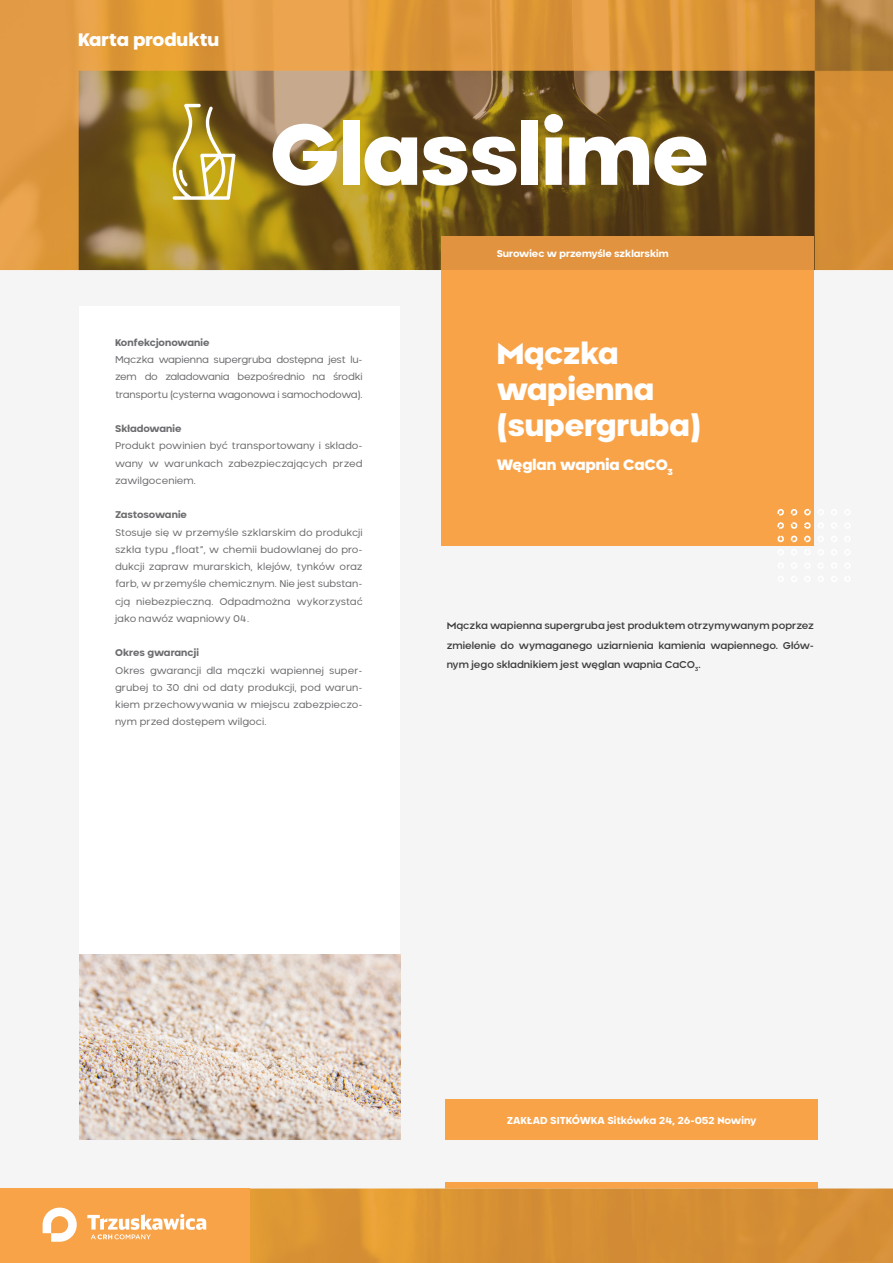
<style>
.page{position:relative;width:893px;height:1263px;background:#fff}
.page>*{position:absolute;margin:0;border:0;box-sizing:border-box;transform-origin:0 0}
.t1{font:900 86.25px "Neometric";color:#fff}
.t2{font:900 30px "Neometric";color:#fff}
.t3{font:900 18px "Neometric";color:#fff}
.t4{font:900 15px "Neometric";color:#fff}
.t5{font:800 10.05px "Neometric";letter-spacing:-.005em;color:#fff}
.t6{font:500 9.9px/19.2px "Neometric";color:#3e3e3f;text-align:justify}
.t7{font:9.75px/17.2px "Neometric";letter-spacing:-.005em;color:#6c6d70;text-align:justify}
.t8{font:800 9.75px "Neometric";letter-spacing:.005em;color:#6c6d70}
.t9{font:800 9.75px "Neometric";color:#fff}
</style>
<div class="page">
<img style="left:0;top:0;width:893px;height:1263px">
<div style="left:442px;top:236px;width:372px;height:34px;background:#e29340"></div>
<div style="left:79px;top:306px;width:321px;height:648px;background:#fff"></div>
<div style="left:0;top:1188px;width:249px;height:75px;background:#f9a349"></div>
<div style="left:445px;top:1099px;width:373px;height:41px;background:#f9a349"></div>
<div style="left:442px;top:270px;width:372px;height:276px;background:#f9a349"></div>
<svg style="left:777px;top:509px;width:7px;height:6px"></svg>
<svg style="left:791px;top:509px;width:6px;height:6px"></svg>
<svg style="left:804px;top:509px;width:7px;height:6px"></svg>
<svg style="left:817px;top:509px;width:7px;height:6px"></svg>
<svg style="left:831px;top:509px;width:6px;height:6px"></svg>
<svg style="left:844px;top:509px;width:7px;height:6px"></svg>
<svg style="left:777px;top:522px;width:7px;height:7px"></svg>
<svg style="left:791px;top:522px;width:6px;height:7px"></svg>
<svg style="left:804px;top:522px;width:7px;height:7px"></svg>
<svg style="left:817px;top:522px;width:7px;height:7px"></svg>
<svg style="left:831px;top:522px;width:6px;height:7px"></svg>
<svg style="left:844px;top:522px;width:7px;height:7px"></svg>
<svg style="left:777px;top:535px;width:7px;height:7px"></svg>
<svg style="left:791px;top:536px;width:6px;height:6px"></svg>
<svg style="left:804px;top:536px;width:7px;height:6px"></svg>
<svg style="left:817px;top:536px;width:7px;height:6px"></svg>
<svg style="left:831px;top:536px;width:6px;height:6px"></svg>
<svg style="left:844px;top:535px;width:7px;height:7px"></svg>
<svg style="left:777px;top:549px;width:7px;height:6px"></svg>
<svg style="left:791px;top:549px;width:6px;height:6px"></svg>
<svg style="left:804px;top:549px;width:7px;height:7px"></svg>
<svg style="left:817px;top:549px;width:7px;height:6px"></svg>
<svg style="left:831px;top:549px;width:6px;height:6px"></svg>
<svg style="left:844px;top:549px;width:7px;height:6px"></svg>
<svg style="left:777px;top:562px;width:7px;height:7px"></svg>
<svg style="left:791px;top:562px;width:6px;height:7px"></svg>
<svg style="left:804px;top:562px;width:7px;height:7px"></svg>
<svg style="left:817px;top:562px;width:7px;height:7px"></svg>
<svg style="left:830px;top:562px;width:8px;height:7px"></svg>
<svg style="left:844px;top:562px;width:7px;height:7px"></svg>
<svg style="left:777px;top:576px;width:7px;height:6px"></svg>
<svg style="left:791px;top:576px;width:6px;height:6px"></svg>
<svg style="left:804px;top:576px;width:7px;height:6px"></svg>
<svg style="left:817px;top:576px;width:7px;height:6px"></svg>
<svg style="left:831px;top:576px;width:6px;height:6px"></svg>
<svg style="left:844px;top:575px;width:7px;height:7px"></svg>
<svg style="left:167px;top:104px;width:68px;height:96px"></svg>
<svg style="left:87px;top:1214px;width:119px;height:25px"></svg>
<svg style="left:43px;top:1207px;width:34px;height:35px"></svg>
<img style="left:79px;top:954px;width:321px;height:186px">
<p class="t3" style="left:78px;top:27px;width:143px">Karta produktu</p>
<p class="t1" style="left:270px;top:94px;width:440px">Glasslime</p>
<p class="t9" style="left:497px;top:247px;width:173px">Surowiec w przemyśle szklarskim</p>
<p class="t8" style="left:115px;top:336px;width:96px">Konfekcjonowanie</p>
<p class="t7" style="left:115px;top:351px;width:249px">Mączka wapienna supergruba dostępna jest lu&shy;zem do załadowania bezpośrednio na środki transportu (cysterna wagonowa i samochodowa).</p>
<p class="t8" style="left:115px;top:422px;width:68px">Składowanie</p>
<p class="t7" style="left:115px;top:437px;width:249px">Produkt powinien być transportowany i składo&shy;wany w warunkach zabezpieczających przed zawilgoceniem.</p>
<p class="t8" style="left:115px;top:508px;width:73px">Zastosowanie</p>
<p class="t7" style="left:115px;top:523px;width:249px">Stosuje się w przemyśle szklarskim do produkcji szkła typu „float”, w chemii budowlanej do pro&shy;dukcji zapraw murarskich, klejów, tynków oraz farb, w przemyśle chemicznym. Nie jest substan&shy;cją niebezpieczną. Odpadmożna wykorzystać jako nawóz wapniowy 04.</p>
<p class="t8" style="left:115px;top:646px;width:85px">Okres gwarancji</p>
<p class="t7" style="left:115px;top:661px;width:249px">Okres gwarancji dla mączki wapiennej super&shy;grubej to 30 dni od daty produkcji, pod warun&shy;kiem przechowywania w miejscu zabezpieczo&shy;nym przed dostępem wilgoci.</p>
<p class="t2" style="left:497px;top:332px;width:123px">Mączka</p>
<p class="t2" style="left:497px;top:368px;width:159px">wapienna</p>
<p class="t2" style="left:497px;top:404px;width:206px">(supergruba)</p>
<p class="t4" style="left:497px;top:455px;width:178px">Węglan wapnia CaCO<sub>3</sub></p>
<p class="t6" style="left:447px;top:616px;width:369px">Mączka wapienna supergruba jest produktem otrzymywanym poprzez zmielenie do wymaganego uziarnienia kamienia wapiennego. Głów&shy;nym jego składnikiem jest węglan wapnia CaCO<sub>3</sub>.</p>
<p class="t5" style="left:507px;top:1113px;width:251px">ZAKŁAD SITKÓWKA Sitkówka 24, 26-052 Nowiny</p>
</div>
